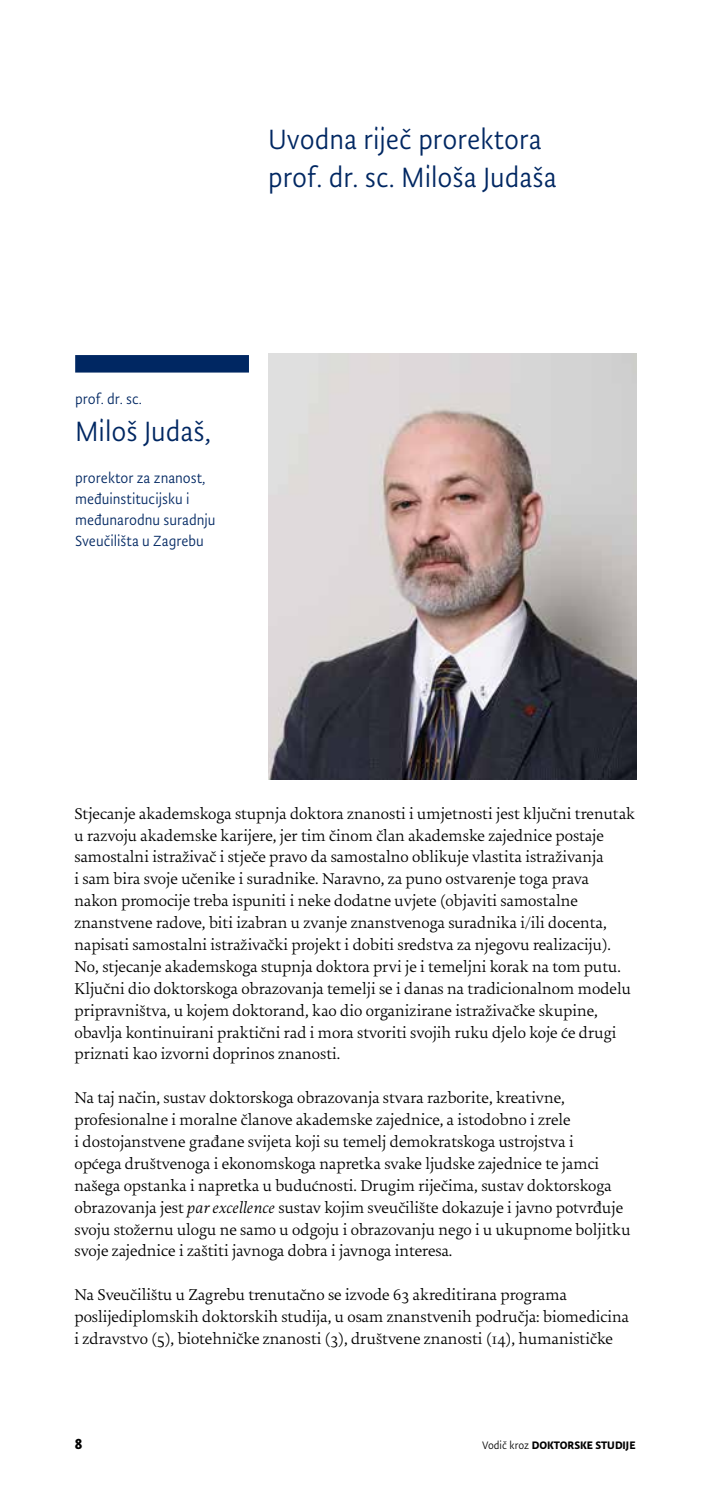
<style>
.page{position:relative;width:710px;height:1489px;background:#fff}
.page>*{position:absolute;margin:0;border:0;box-sizing:border-box;transform-origin:0 0}
.t1{font:31.5px/37.8px "Unizg Sans Normal";color:#002762}
.t2{font:300 16.62px/21.9px "Uni Zg";color:#000}
.t3{font:16.62px/21px "Unizg Sans Normal";color:#002762}
.t4{font:700 16.62px "Unizg Sans";color:#000}
.t5{font:700 12.25px "Unizg Sans";color:#000}
.s1{font-style:italic}
.s2{font-family:"Unizg Sans Normal";font-weight:400}
</style>
<div class="page">
<div style="left:75px;top:355px;width:174px;height:17px;background:#002762"></div>
<img style="left:269px;top:354px;width:367px;height:425px">
<h1 class="t1" style="left:268px;top:120px;width:290px">Uvodna riječ prorektora prof. dr. sc. Miloša Judaša</h1>
<p class="t3" style="left:75px;top:388px;width:68px">prof. dr. sc.</p>
<h1 class="t1" style="left:75px;top:412px;width:137px">Miloš Judaš,</h1>
<p class="t3" style="left:75px;top:467px;width:142px">prorektor za znanost, međuinstitucijsku i međunarodnu suradnju<br>Sveučilišta u Zagrebu</p>
<p class="t2" style="left:74px;top:803px;width:562px">Stjecanje akademskoga stupnja doktora znanosti i umjetnosti jest ključni trenutak u razvoju akademske karijere, jer tim činom član akademske zajednice postaje samostalni istraživač i stječe pravo da samostalno oblikuje vlastita istraživanja<br>i sam bira svoje učenike i suradnike. Naravno, za puno ostvarenje toga prava nakon promocije treba ispuniti i neke dodatne uvjete (objaviti samostalne znanstvene radove, biti izabran u zvanje znanstvenoga suradnika i/ili docenta, napisati samostalni istraživački projekt i dobiti sredstva za njegovu realizaciju).<br>No, stjecanje akademskoga stupnja doktora prvi je i temeljni korak na tom putu.<br>Ključni dio doktorskoga obrazovanja temelji se i danas na tradicionalnom modelu pripravništva, u kojem doktorand, kao dio organizirane istraživačke skupine, obavlja kontinuirani praktični rad i mora stvoriti svojih ruku djelo koje će drugi priznati kao izvorni doprinos znanosti.</p>
<p class="t2" style="left:74px;top:1087px;width:557px">Na taj način, sustav doktorskoga obrazovanja stvara razborite, kreativne, profesionalne i moralne članove akademske zajednice, a istodobno i zrele<br>i dostojanstvene građane svijeta koji su temelj demokratskoga ustrojstva i<br>općega društvenoga i ekonomskoga napretka svake ljudske zajednice te jamci našega opstanka i napretka u budućnosti. Drugim riječima, sustav doktorskoga obrazovanja jest <span class="s1">par excellence</span> sustav kojim sveučilište dokazuje i javno potvrđuje svoju stožernu ulogu ne samo u odgoju i obrazovanju nego i u ukupnome boljitku svoje zajednice i zaštiti javnoga dobra i javnoga interesa.</p>
<p class="t2" style="left:74px;top:1284px;width:556px">Na Sveučilištu u Zagrebu trenutačno se izvode 63 akreditirana programa poslijediplomskih doktorskih studija, u osam znanstvenih područja: biomedicina i zdravstvo (5), biotehničke znanosti (3), društvene znanosti (14), humanističke</p>
<p class="t4" style="left:74px;top:1433px;width:10px">8</p>
<p class="t5" style="left:482px;top:1437px;width:155px"><span class="s2">Vodič kroz</span> DOKTORSKE STUDIJE</p>
</div>
